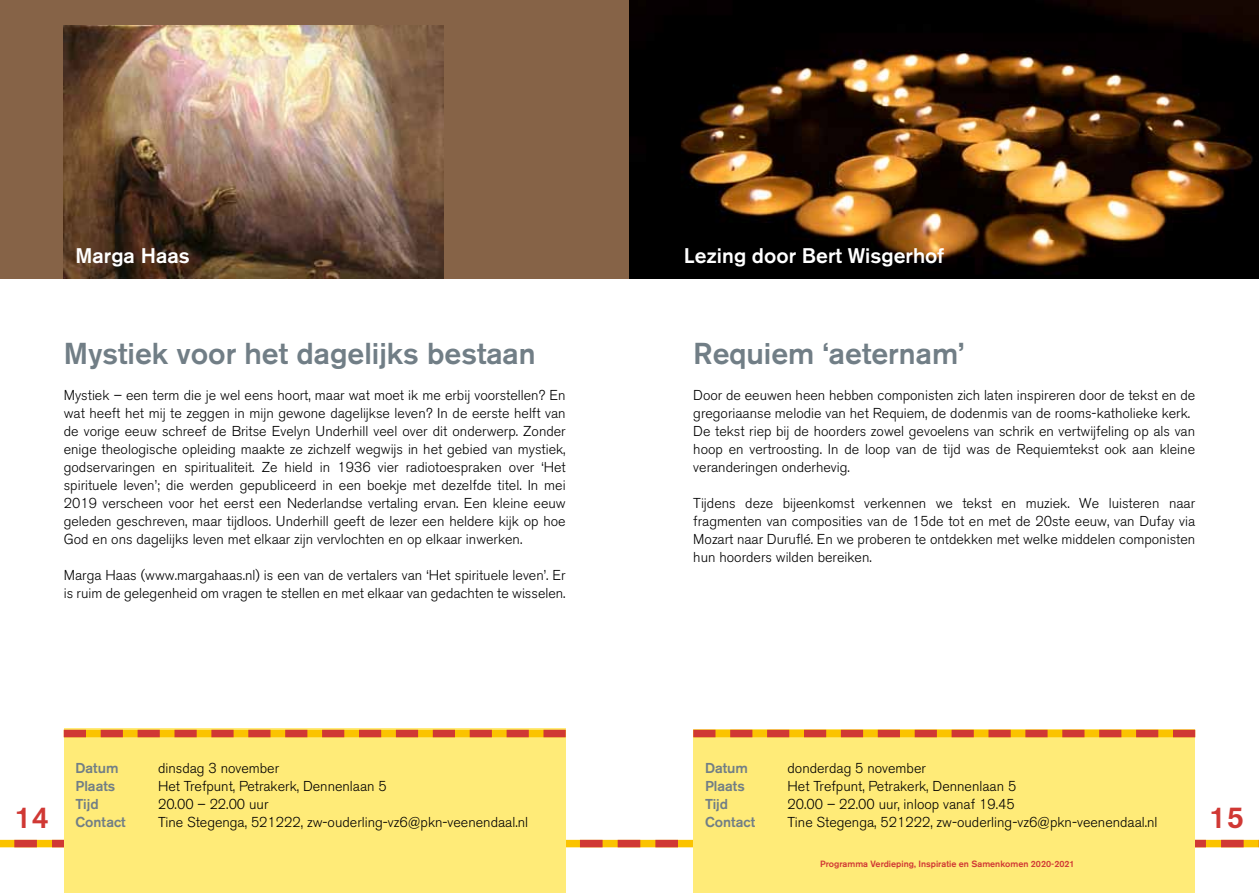
<style>
.page{position:relative;width:1259px;height:893px;background:#fff}
.page>*{position:absolute;margin:0;border:0;box-sizing:border-box;transform-origin:0 0}
.t1{font:500 30px "Akzidenz Grotesk BE";color:#717e86}
.t2{font:500 30px "Akzidenz Grotesk BE";color:#d03834}
.t3{font:500 21px "Akzidenz Grotesk BE";color:#fff}
.t4{font:300 14.25px/18px "Akzidenz Grotesk BE";color:#000;text-align:justify}
.t5{font:500 14.25px "Akzidenz Grotesk BE";color:#717e86}
.t6{font:500 9px "Akzidenz Grotesk BE";color:#d03834}
</style>
<div class="page">
<svg style="left:0;top:840px;width:1259px;height:7px;background:#e4781b"></svg>
<div style="left:0;top:0;width:629px;height:279px;background:#866347"></div>
<img style="left:64px;top:26px;width:379px;height:253px">
<div style="left:64px;top:729px;width:502px;height:164px;background:#ffeb78"></div>
<svg style="left:64px;top:730px;width:502px;height:7px;background:#e06c20"></svg>
<img style="left:629px;top:0;width:630px;height:279px">
<div style="left:693px;top:730px;width:502px;height:163px;background:#ffeb78"></div>
<svg style="left:693px;top:730px;width:502px;height:7px;background:#e06c20"></svg>
<h2 class="t3" style="left:75px;top:243px;width:116px">Marga Haas</h2>
<h1 class="t1" style="left:64px;top:335px;width:473px">Mystiek voor het dagelijks bestaan</h1>
<p class="t4" style="left:64px;top:386px;width:503px">Mystiek – een term die je wel eens hoort, maar wat moet ik me erbij voorstellen? En wat heeft het mij te zeggen in mijn gewone dagelijkse leven? In de eerste helft van de vorige eeuw schreef de Britse Evelyn Underhill veel over dit onderwerp. Zonder enige theologische opleiding maakte ze zichzelf wegwijs in het gebied van mystiek, godservaringen en spiritualiteit. Ze hield in 1936 vier radiotoespraken over ‘Het spirituele leven’; die werden gepubliceerd in een boekje met dezelfde titel. In mei 2019 verscheen voor het eerst een Nederlandse vertaling ervan. Een kleine eeuw geleden geschreven, maar tijdloos. Underhill geeft de lezer een heldere kijk op hoe God en ons dagelijks leven met elkaar zijn vervlochten en op elkaar inwerken.</p>
<p class="t4" style="left:64px;top:566px;width:503px">Marga Haas (www.margahaas.nl) is een van de vertalers van ‘Het spirituele leven’. Er is ruim de gelegenheid om vragen te stellen en met elkaar van gedachten te wisselen.</p>
<h2 class="t3" style="left:684px;top:243px;width:262px">Lezing door Bert Wisgerhof</h2>
<h1 class="t1" style="left:693px;top:335px;width:273px">Requiem ‘aeternam’</h1>
<p class="t4" style="left:693px;top:386px;width:503px;text-align:left">Door de eeuwen heen hebben componisten zich laten inspireren door de tekst en de gregoriaanse melodie van het Requiem, de dodenmis van de rooms-katholieke kerk.<br>De tekst riep bij de hoorders zowel gevoelens van schrik en vertwijfeling op als van hoop en vertroosting. In de loop van de tijd was de Requiemtekst ook aan kleine veranderingen onderhevig.</p>
<p class="t4" style="left:693px;top:494px;width:503px">Tijdens deze bijeenkomst verkennen we tekst en muziek. We luisteren naar fragmenten van composities van de 15de tot en met de 20ste eeuw, van Dufay via Mozart naar Duruflé. En we proberen te ontdekken met welke middelen componisten hun hoorders wilden bereiken.</p>
<p class="t5" style="left:75px;top:759px;width:45px">Datum</p>
<p class="t4" style="left:158px;top:759px;width:123px">dinsdag 3 november</p>
<p class="t5" style="left:75px;top:777px;width:41px">Plaats</p>
<p class="t4" style="left:158px;top:777px;width:230px">Het Trefpunt, Petrakerk, Dennenlaan 5</p>
<p class="t5" style="left:75px;top:795px;width:25px">Tijd</p>
<p class="t4" style="left:158px;top:795px;width:112px">20.00 – 22.00 uur</p>
<p class="t5" style="left:75px;top:813px;width:52px">Contact</p>
<p class="t4" style="left:158px;top:813px;width:371px">Tine Stegenga, 521222, zw-ouderling-vz6@pkn-veenendaal.nl</p>
<p class="t5" style="left:705px;top:759px;width:45px">Datum</p>
<p class="t4" style="left:787px;top:759px;width:140px">donderdag 5 november</p>
<p class="t5" style="left:705px;top:777px;width:41px">Plaats</p>
<p class="t4" style="left:787px;top:777px;width:230px">Het Trefpunt, Petrakerk, Dennenlaan 5</p>
<p class="t5" style="left:705px;top:795px;width:25px">Tijd</p>
<p class="t4" style="left:787px;top:795px;width:229px">20.00 – 22.00 uur, inloop vanaf 19.45</p>
<p class="t5" style="left:705px;top:813px;width:52px">Contact</p>
<p class="t4" style="left:787px;top:813px;width:371px">Tine Stegenga, 521222, zw-ouderling-vz6@pkn-veenendaal.nl</p>
<h1 class="t2" style="left:15px;top:799px;width:36px">14</h1>
<h1 class="t2" style="left:1209px;top:799px;width:36px">15</h1>
<p class="t6" style="left:820px;top:858px;width:256px">Programma Verdieping, Inspiratie en Samenkomen 2020-2021</p>
</div>
